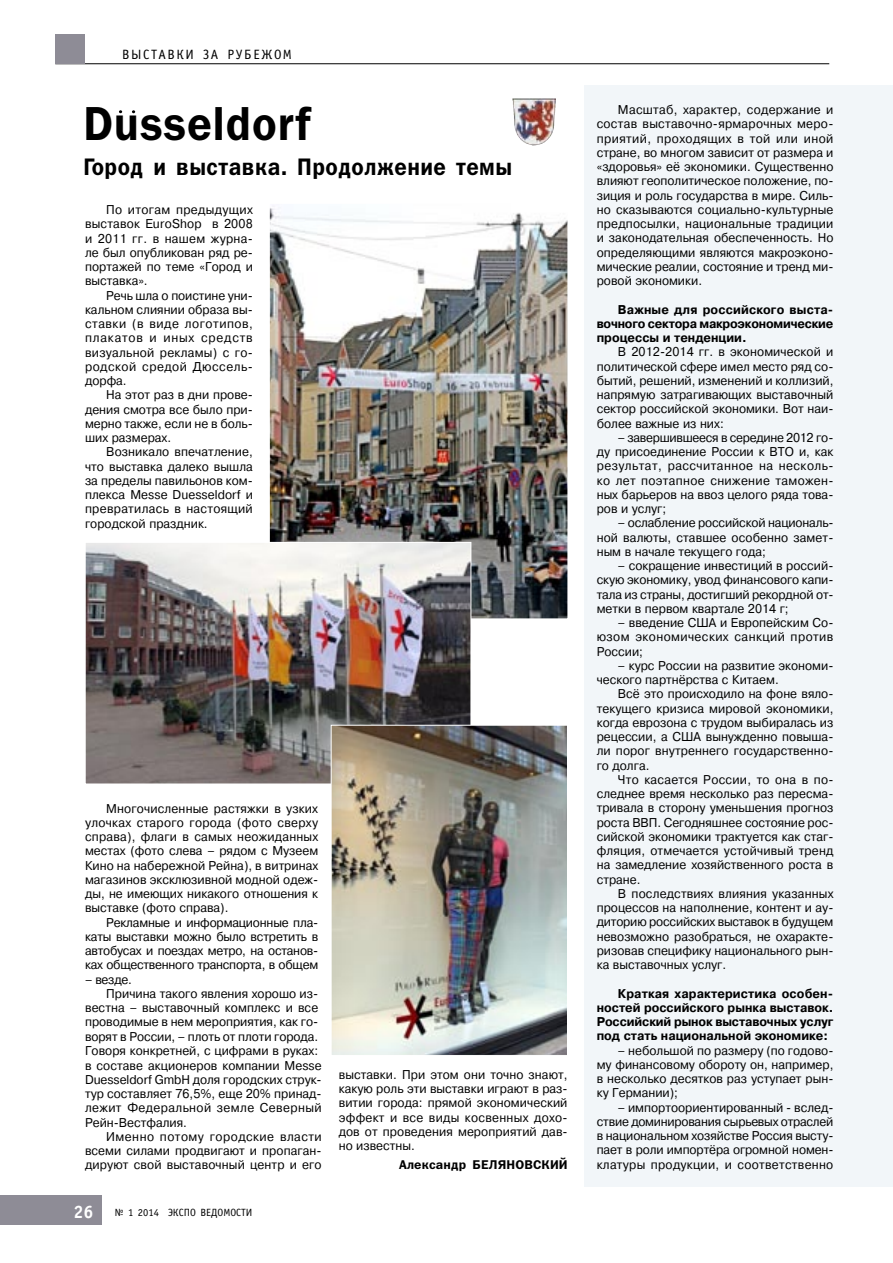
<style>
.page{position:relative;width:893px;height:1263px;background:#fff}
.page>*{position:absolute;margin:0;border:0;box-sizing:border-box;transform-origin:0 0}
.Заголовок_статьи_Frunklin_Demi{font:48px "Franklin Gothic Demi C";letter-spacing:.025em;color:#000;scale:.9 1}
.Заголовок_статьи_Frunklin_Demi-2{font:24px "Franklin Gothic Demi C";letter-spacing:.025em;color:#000;scale:.9 1}
.Page_Number{font:700 18px "Officina Sans C";color:#fff}
.Рубрика{font:13.5px "Officina Sans C";letter-spacing:.12em;color:#000}
.Основной_текст_PragmC{font:12.75px/14.2px "Pragmatica C";color:#000;text-align:justify;scale:.95 1}
.Основной_текст_PragmC-2{font:700 12.75px/14.2px "Pragmatica C";letter-spacing:-.005em;color:#000;text-align:justify;scale:.95 1}
.Подпись{font:12.75px "Franklin Gothic Demi C";letter-spacing:.01em;color:#000}
.Колонтитул{font:10.5px "Officina Sans C";color:#000}
</style>
<div class="page">
<div style="left:0;top:1195px;width:102px;height:30px;background:#8e8c96"></div>
<hr style="left:55px;top:63px;width:774px;height:1px;background:#000">
<div style="left:55px;top:34px;width:30px;height:30px;background:#8e8c96"></div>
<div style="left:584px;top:85px;width:309px;height:1101px;background:#f2f6f9"></div>
<img style="left:271px;top:206px;width:295px;height:411px">
<img style="left:87px;top:544px;width:382px;height:238px">
<div style="left:85px;top:542px;width:386px;height:242px;border:1px solid #fff"></div>
<img style="left:333px;top:727px;width:233px;height:327px">
<div style="left:331px;top:725px;width:237px;height:331px;border:1px solid #fff"></div>
<img style="left:512px;top:99px;width:44px;height:46px">
<p class="Рубрика" style="left:122px;top:47px;width:171px">ВЫСТАВКИ ЗА РУБЕЖОМ</p>
<p class="Заголовок_статьи_Frunklin_Demi" style="left:83px;top:96px;width:255px">Dusseldorf</p>
<p class="Заголовок_статьи_Frunklin_Demi-2" style="left:83px;top:153px;width:478px">Город и выставка. Продолжение темы</p>
<p class="Основной_текст_PragmC" style="left:85px;top:203px;width:178px;text-indent:21px">По итогам предыдущих выставок EuroShop в 2008 и 2011 гг. в нашем журна&shy;ле был опубликован ряд ре&shy;портажей по теме «Город и выставка».</p>
<p class="Основной_текст_PragmC" style="left:85px;top:288px;width:178px;text-indent:21px">Речь шла о поистине уни&shy;кальном слиянии образа вы&shy;ставки (в виде логотипов, плакатов и иных средств визуальной рекламы) с го&shy;родской средой Дюссель&shy;дорфа.</p>
<p class="Основной_текст_PragmC" style="left:85px;top:388px;width:178px;text-indent:21px">На этот раз в дни прове&shy;дения смотра все было при&shy;мерно также, если не в боль&shy;ших размерах.</p>
<p class="Основной_текст_PragmC" style="left:85px;top:445px;width:178px;text-indent:21px">Возникало впечатление, что выставка далеко вышла за пределы павильонов ком&shy;плекса Messe Duesseldorf и превратилась в настоящий городской праздник.</p>
<p class="Основной_текст_PragmC" style="left:85px;top:801px;width:247px;text-indent:21px">Многочисленные растяжки в узких улочках старого города (фото сверху справа), флаги в самых неожиданных местах (фото слева – рядом с Музеем Кино на набережной Рейна), в витринах магазинов эксклюзивной модной одеж&shy;ды, не имеющих никакого отношения к выставке (фото справа).</p>
<p class="Основной_текст_PragmC" style="left:85px;top:915px;width:247px;text-indent:21px">Рекламные и информационные пла&shy;каты выставки можно было встретить в автобусах и поездах метро, на останов&shy;ках общественного транспорта, в общем</p>
<p class="Основной_текст_PragmC" style="left:85px;top:972px;width:51px">– везде.</p>
<p class="Основной_текст_PragmC" style="left:85px;top:986px;width:247px;text-indent:21px">Причина такого явления хорошо из&shy;вестна – выставочный комплекс и все проводимые в нем мероприятия, как го&shy;ворят в России, – плоть от плоти города.<br>Говоря конкретней, с цифрами в руках:</p>
<p class="Основной_текст_PragmC" style="left:85px;top:1058px;width:251px">в составе акционеров компании Messe Duesseldorf GmbH доля городских струк&shy;тур составляет 76,5%, еще 20% принад&shy;лежит Федеральной земле Северный Рейн-Вестфалия.</p>
<p class="Основной_текст_PragmC" style="left:85px;top:1129px;width:251px;text-indent:21px">Именно потому городские власти всеми силами продвигают и пропаган&shy;дируют свой выставочный центр и его</p>
<p class="Page_Number" style="left:74px;top:1201px;width:22px">26</p>
<p class="Колонтитул" style="left:115px;top:1207px;width:139px">№ 1 2014 ЭКСПО ВЕДОМОСТИ</p>
<p class="Основной_текст_PragmC" style="left:339px;top:1068px;width:242px">выставки. При этом они точно знают, какую роль эти выставки играют в раз&shy;витии города: прямой экономический эффект и все виды косвенных дохо&shy;дов от проведения мероприятий дав&shy;но известны.</p>
<p class="Подпись" style="left:399px;top:1157px;width:170px">Александр БЕЛЯНОВСКИЙ</p>
<p class="Основной_текст_PragmC" style="left:597px;top:103px;width:251px;text-indent:21px">Масштаб, характер, содержание и состав выставочно-ярмарочных меро&shy;приятий, проходящих в той или иной стране, во многом зависит от размера и «здоровья» её экономики. Существенно влияют геополитическое положение, по&shy;зиция и роль государства в мире. Силь&shy;но сказываются социально-культурные предпосылки, национальные традиции и законодательная обеспеченность. Но определяющими являются макроэконо&shy;мические реалии, состояние и тренд ми&shy;ровой экономики.</p>
<p class="Основной_текст_PragmC-2" style="left:597px;top:302px;width:251px;text-indent:21px">Важные для российского выста&shy;вочного сектора макроэкономические процессы и тенденции.</p>
<p class="Основной_текст_PragmC" style="left:597px;top:345px;width:251px;text-indent:21px">В 2012-2014 гг. в экономической и политической сфере имел место ряд со&shy;бытий, решений, изменений и коллизий, напрямую затрагивающих выставочный сектор российской экономики. Вот наи&shy;более важные из них:</p>
<p class="Основной_текст_PragmC" style="left:597px;top:431px;width:251px;text-indent:21px">– завершившееся в середине 2012 го&shy;ду присоединение России к ВТО и, как результат, рассчитанное на несколь&shy;ко лет поэтапное снижение таможен&shy;ных барьеров на ввоз целого ряда това&shy;ров и услуг;</p>
<p class="Основной_текст_PragmC" style="left:597px;top:516px;width:251px;text-indent:21px">– ослабление российской националь&shy;ной валюты, ставшее особенно замет&shy;ным в начале текущего года;</p>
<p class="Основной_текст_PragmC" style="left:597px;top:559px;width:251px;text-indent:21px">– сокращение инвестиций в россий&shy;скую экономику, увод финансового капи&shy;тала из страны, достигший рекордной от&shy;метки в первом квартале 2014 г;</p>
<p class="Основной_текст_PragmC" style="left:597px;top:616px;width:251px;text-indent:21px">– введение США и Европейским Со&shy;юзом экономических санкций против России;</p>
<p class="Основной_текст_PragmC" style="left:597px;top:659px;width:251px;text-indent:21px">– курс России на развитие экономи&shy;ческого партнёрства с Китаем.</p>
<p class="Основной_текст_PragmC" style="left:597px;top:687px;width:251px;text-indent:21px">Всё это происходило на фоне вяло&shy;текущего кризиса мировой экономики, когда еврозона с трудом выбиралась из рецессии, а США вынужденно повыша&shy;ли порог внутреннего государственно&shy;го долга.</p>
<p class="Основной_текст_PragmC" style="left:597px;top:773px;width:251px;text-indent:21px">Что касается России, то она в по&shy;следнее время несколько раз пересма&shy;тривала в сторону уменьшения прогноз роста ВВП. Сегодняшнее состояние рос&shy;сийской экономики трактуется как стаг&shy;фляция, отмечается устойчивый тренд на замедление хозяйственного роста в стране.</p>
<p class="Основной_текст_PragmC" style="left:597px;top:887px;width:251px;text-indent:21px">В последствиях влияния указанных процессов на наполнение, контент и ау&shy;диторию российских выставок в будущем невозможно разобраться, не охаракте&shy;ризовав специфику национального рын&shy;ка выставочных услуг.</p>
<p class="Основной_текст_PragmC-2" style="left:597px;top:986px;width:251px;text-indent:21px">Краткая характеристика особен&shy;ностей российского рынка выставок.<br>Российский рынок выставочных услуг под стать национальной экономике:</p>
<p class="Основной_текст_PragmC" style="left:597px;top:1043px;width:251px;text-indent:21px">– небольшой по размеру (по годово&shy;му финансовому обороту он, например, в несколько десятков раз уступает рын&shy;ку Германии);</p>
<p class="Основной_текст_PragmC" style="left:597px;top:1100px;width:251px;text-indent:21px">– импортоориентированный - вслед&shy;ствие доминирования сырьевых отраслей в национальном хозяйстве Россия высту&shy;пает в роли импортёра огромной номен&shy;клатуры продукции, и соответственно</p>
</div>
